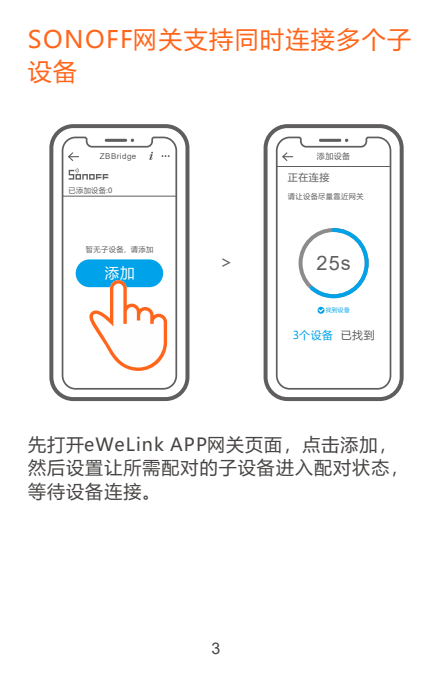
<style>
.page{position:relative;width:431px;height:681px;background:#fff}
.page>*{position:absolute;margin:0;border:0;box-sizing:border-box;transform-origin:0 0}
.t1{font:24px/31.6px "Microsoft Ya Hei";letter-spacing:.06em;color:#ff661c}
.t2{font:20px "Arial";color:#5f5d5d}
.t3{font:18px/23.6px "Microsoft Ya Hei";letter-spacing:.06em;color:#474443}
.t4{font:16.8px "Microsoft Ya Hei";color:#5f5d5d}
.t5{font:16px "Arial";color:#474443}
.t6{font:14.4px "Microsoft Ya Hei";color:#fefefe}
.t7{font:10.8px "Microsoft Ya Hei";letter-spacing:.06em;color:#00a2e9}
.t8{font:10px "Microsoft Ya Hei";color:#5f5d5d}
.t9{font:8px "Arial";letter-spacing:.055em;color:#5f5d5d}
.t10{font:8px "Microsoft Ya Hei";color:#5f5d5d}
.t11{font:7.2px "Microsoft Ya Hei";letter-spacing:.06em;color:#5f5d5d}
.t12{font:5.6px "Microsoft Ya Hei";color:#00a2e9}
.s1{color:#5f5d5d}
</style>
<div class="page">
<div style="left:49px;top:124px;width:140px;height:277px;border:4px solid #5f5d5d;border-radius:22px"></div>
<svg style="left:61px;top:136px;width:117px;height:254px"></svg>
<svg style="left:104px;top:138px;width:31px;height:5px"></svg>
<svg style="left:149px;top:152px;width:4px;height:8px"></svg>
<svg style="left:162px;top:155px;width:8px;height:2px"></svg>
<svg style="left:69px;top:168px;width:39px;height:11px"></svg>
<div style="left:76px;top:259px;width:87px;height:28px;background:#00a2e9;border-radius:14px"></div>
<svg style="left:84px;top:279px;width:83px;height:92px"></svg>
<div style="left:264px;top:124px;width:140px;height:277px;border:4px solid #5f5d5d;border-radius:22px"></div>
<svg style="left:275px;top:136px;width:117px;height:254px"></svg>
<svg style="left:318px;top:138px;width:31px;height:5px"></svg>
<div style="left:298px;top:228px;width:71px;height:70px;border:4px solid #8b8b8c;border-radius:50%"></div>
<svg style="left:306px;top:226px;width:65px;height:74px"></svg>
<svg style="left:317px;top:307px;width:8px;height:6px"></svg>
<h1 class="t1" style="left:28px;top:26px;width:385px">SONOFF网关支持同时连接多个子设备</h1>
<p class="t9" style="left:100px;top:153px;width:38px">ZBBridge</p>
<p class="t11" style="left:68px;top:187px;width:46px">已添加设备:0</p>
<p class="t11" style="left:86px;top:246px;width:69px">暂无子设备，请添加</p>
<p class="t6" style="left:105px;top:266px;width:31px">添加</p>
<p class="t4" style="left:220px;top:254px;width:14px">&gt;</p>
<p class="t10" style="left:317px;top:152px;width:35px">添加设备</p>
<p class="t8" style="left:288px;top:173px;width:43px">正在连接</p>
<p class="t11" style="left:288px;top:193px;width:77px">请让设备尽量靠近网关</p>
<p class="t2" style="left:316px;top:255px;width:36px">25s</p>
<p class="t12" style="left:326px;top:307px;width:25px">找到设备</p>
<p class="t7" style="left:293px;top:330px;width:83px">3个设备 <span class="s1">已找到</span></p>
<p class="t3" style="left:28px;top:433px;width:382px">先打开eWeLink APP网关页面，点击添加，然后设置让所需配对的子设备进入配对状态，等待设备连接。</p>
<p class="t5" style="left:212px;top:641px;width:10px">3</p>
</div>
